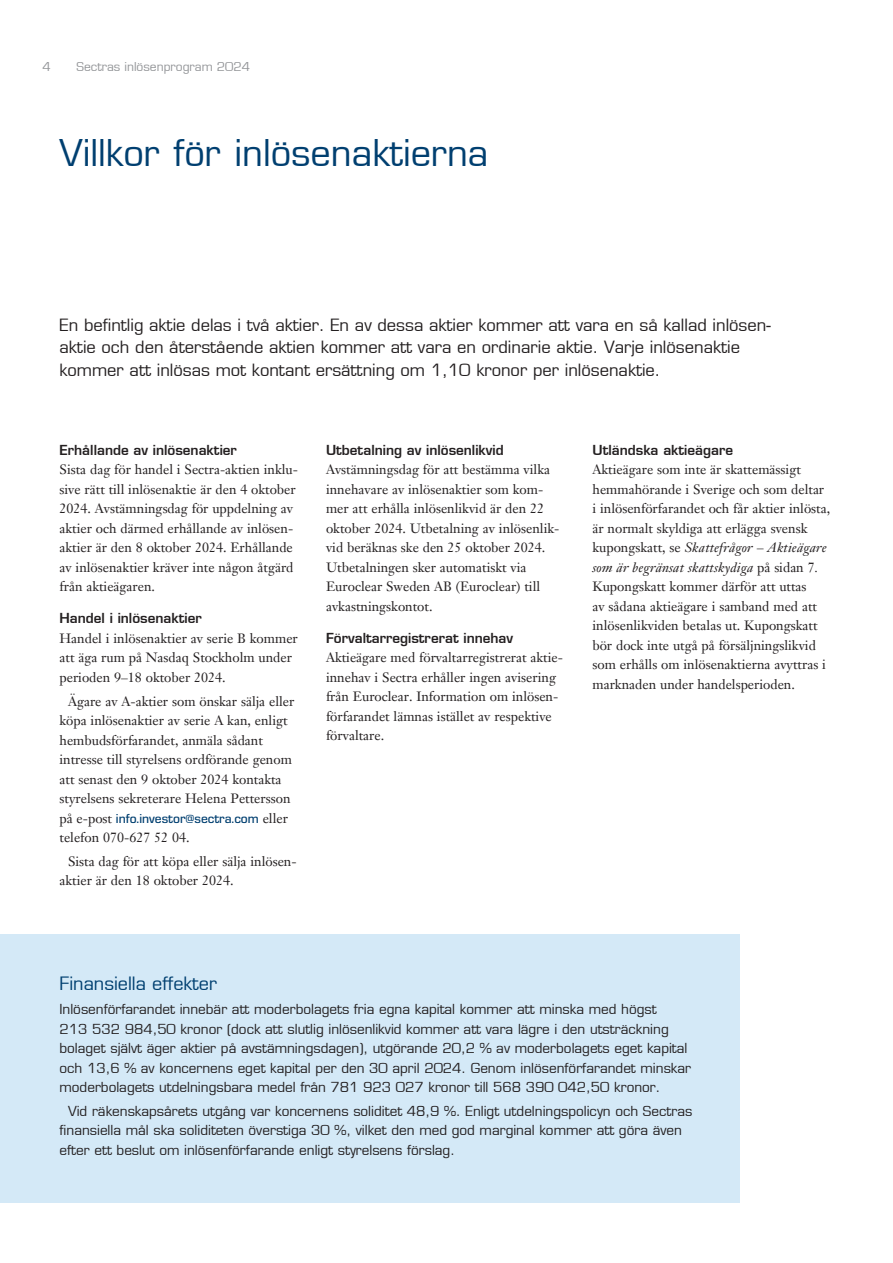
<style>
.page{position:relative;width:893px;height:1263px;background:#fff}
.page>*{position:absolute;margin:0;border:0;box-sizing:border-box;transform-origin:0 0}
.Heading_1{font:36px "Eurostile";color:#003f70}
.Heading_2{font:18px "Eurostile";color:#003f70}
.Ingress{font:16.5px/22.5px "Eurostile";color:#231f20}
.Body_copy{font:13.5px/19.5px "Janson Text";color:#231f20}
.Inforuta{font:13.5px/19.5px "Eurostile";color:#231f20}
.Subheading{font:600 13.5px "Eurostile";color:#231f20}
.t1{font:12px "Eurostile";color:#939598}
.s1{font-family:"Eurostile";font-weight:500;color:#003f70}
.s2{font-style:italic}
</style>
<div class="page">
<div style="left:0;top:934px;width:740px;height:269px;background:#d4e9f7"></div>
<p class="t1" style="left:43px;top:60px;width:10px">4</p>
<p class="t1" style="left:77px;top:60px;width:175px">Sectras inlösenprogram 2024</p>
<p class="Heading_1" style="left:60px;top:131px;width:430px">Villkor för inlösenaktierna</p>
<p class="Ingress" style="left:60px;top:313px;width:713px">En befintlig aktie delas i två aktier. En av dessa aktier kommer att vara en så kallad inlösen&shy;aktie och den återstående aktien kommer att vara en ordinarie aktie. Varje inlösenaktie kommer att inlösas mot kontant ersättning om 1,10 kronor per inlösenaktie.</p>
<p class="Subheading" style="left:60px;top:441px;width:179px">Erhållande av inlösenaktier</p>
<p class="Body_copy" style="left:60px;top:460px;width:240px">Sista dag för handel i Sectra-aktien inklu&shy;sive rätt till inlösenaktie är den 4 oktober 2024. Avstämningsdag för uppdelning av aktier och därmed erhållande av inlösen&shy;aktier är den 8 oktober 2024. Erhållande av inlösenaktier kräver inte någon åtgärd från aktieägaren.</p>
<p class="Subheading" style="left:60px;top:610px;width:144px">Handel i inlösenaktier</p>
<p class="Body_copy" style="left:60px;top:628px;width:240px">Handel i inlösenaktier av serie B kommer att äga rum på Nasdaq Stockholm under perioden 9–18 oktober 2024.</p>
<p class="Body_copy" style="left:60px;top:691px;width:236px;text-indent:9px">Ägare av A-aktier som önskar sälja eller köpa inlösenaktier av serie A kan, enligt hembudsförfarandet, anmäla sådant intresse till styrelsens ordförande genom att senast den 9 oktober 2024 kontakta styrelsens sekreterare Helena Pettersson på e-post <span class="s1">info.investor@sectra.com</span> eller telefon 070-627 52 04.</p>
<p class="Body_copy" style="left:60px;top:851px;width:239px;text-indent:9px">Sista dag för att köpa eller sälja inlösen&shy;aktier är den 18 oktober 2024.</p>
<p class="Subheading" style="left:326px;top:441px;width:179px">Utbetalning av inlösenlikvid</p>
<p class="Body_copy" style="left:326px;top:460px;width:235px">Avstämningsdag för att bestämma vilka innehavare av inlösenaktier som kom&shy;mer att erhålla inlösenlikvid är den 22 oktober 2024. Utbetalning av inlösenlik&shy;vid beräknas ske den 25 oktober 2024.<br>Utbetalningen sker automatiskt via Euroclear Sweden AB (Euroclear) till avkastningskontot.</p>
<p class="Subheading" style="left:326px;top:629px;width:189px">Förvaltarregistrerat innehav</p>
<p class="Body_copy" style="left:326px;top:648px;width:238px">Aktieägare med förvaltarregistrerat aktie&shy;innehav i Sectra erhåller ingen avisering från Euroclear. Information om inlösen&shy;förfarandet lämnas istället av respektive förvaltare.</p>
<p class="Subheading" style="left:592px;top:441px;width:142px">Utländska aktieägare</p>
<p class="Body_copy" style="left:592px;top:460px;width:239px">Aktieägare som inte är skattemässigt hemmahörande i Sverige och som deltar i inlösenförfarandet och får aktier inlösta, är normalt skyldiga att erlägga svensk kupongskatt, se <span class="s2">Skattefrågor – Aktieägare som är begränsat skattskydiga</span> på sidan 7<span class="s2">.<br></span>Kupongskatt kommer därför att uttas<br>av sådana aktieägare i samband med att inlösenlikviden betalas ut. Kupongskatt bör dock inte utgå på försäljningslikvid som erhålls om inlösenaktierna avyttras i marknaden under handelsperioden.</p>
<p class="Heading_2" style="left:60px;top:973px;width:159px">Finansiella effekter</p>
<p class="Inforuta" style="left:60px;top:999px;width:633px">Inlösenförfarandet innebär att moderbolagets fria egna kapital kommer att minska med högst<br>213 532 984,50 kronor (dock att slutlig inlösenlikvid kommer att vara lägre i den utsträckning bolaget självt äger aktier på avstämningsdagen), utgörande 20,2 % av moderbolagets eget kapital och 13,6 % av koncernens eget kapital per den 30 april 2024. Genom inlösenförfarandet minskar moderbolagets utdelningsbara medel från 781 923 027 kronor till 568 390 042,50 kronor.</p>
<p class="Inforuta" style="left:60px;top:1101px;width:634px;text-indent:9px">Vid räkenskapsårets utgång var koncernens soliditet 48,9 %. Enligt utdelningspolicyn och Sectras finansiella mål ska soliditeten överstiga 30 %, vilket den med god marginal kommer att göra även efter ett beslut om inlösenförfarande enligt styrelsens förslag.</p>
</div>
